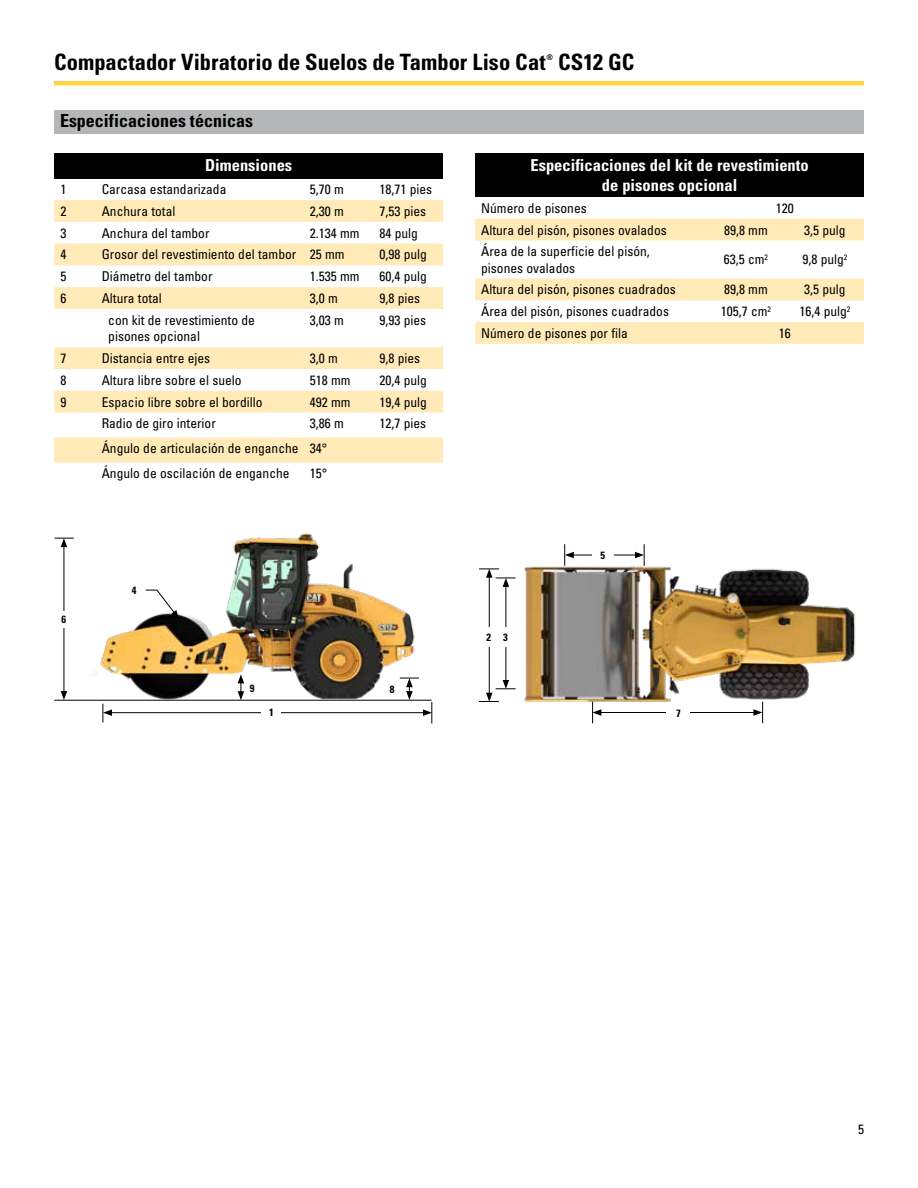
<style>
.page{position:relative;width:918px;height:1188px;background:#fff}
.page>*{position:absolute;margin:0;border:0;box-sizing:border-box;transform-origin:0 0}
.t1{font:700 condensed 22.5px "Univers LT Std";color:#000}
.t2{font:700 condensed 18px "Univers LT Std";color:#000}
.t3{font:700 condensed 16.5px/19.8px "Univers LT Std";color:#fff;text-align:center}
.t4{font:condensed 13.5px/16.5px "Univers LT Std";color:#000}
.t5{font:condensed 13.5px "Univers LT Std";color:#000}
.t6{font:700 condensed 10.5px "Univers LT Std";color:#000}
.t7{font:700 condensed 7.8px "Univers LT Std";color:#000}
</style>
<div class="page">
<div style="left:54px;top:153px;width:389px;height:25px;background:#000"></div>
<svg style="left:54px;top:200px;width:389px;height:263px"></svg>
<img style="left:524px;top:566px;width:331px;height:147px">
<hr style="left:571px;top:555px;width:66px;height:1px;background:#000">
<svg style="left:635px;top:544px;width:10px;height:22px"></svg>
<svg style="left:564px;top:544px;width:10px;height:22px"></svg>
<hr style="left:506px;top:584px;width:1px;height:98px;background:#000">
<hr style="left:489px;top:575px;width:1px;height:120px;background:#000">
<svg style="left:479px;top:569px;width:37px;height:18px"></svg>
<svg style="left:479px;top:680px;width:37px;height:22px"></svg>
<div style="left:483px;top:627px;width:12px;height:19px;background:#fff"></div>
<div style="left:499px;top:627px;width:13px;height:19px;background:#fff"></div>
<hr style="left:599px;top:712px;width:157px;height:1px;background:#000">
<svg style="left:753px;top:702px;width:10px;height:21px"></svg>
<svg style="left:592px;top:702px;width:9px;height:21px"></svg>
<div style="left:667px;top:702px;width:23px;height:21px;background:#fff"></div>
<div style="left:592px;top:545px;width:21px;height:21px;background:#fff"></div>
<hr style="left:54px;top:700px;width:378px;height:1px;background:#000">
<img style="left:92px;top:533px;width:327px;height:167px">
<hr style="left:64px;top:545px;width:1px;height:148px;background:#000">
<svg style="left:61px;top:691px;width:6px;height:9px"></svg>
<svg style="left:55px;top:538px;width:19px;height:9px"></svg>
<div style="left:54px;top:611px;width:20px;height:17px;background:#fff"></div>
<svg style="left:145px;top:590px;width:34px;height:29px"></svg>
<div style="left:125px;top:581px;width:19px;height:17px;background:#fff"></div>
<svg style="left:238px;top:674px;width:6px;height:26px"></svg>
<div style="left:244px;top:680px;width:16px;height:16px;background:#fff"></div>
<div style="left:382px;top:681px;width:21px;height:17px;background:#fff"></div>
<hr style="left:110px;top:712px;width:315px;height:1px;background:#000">
<svg style="left:103px;top:704px;width:9px;height:19px"></svg>
<svg style="left:400px;top:678px;width:33px;height:45px"></svg>
<div style="left:262px;top:704px;width:19px;height:17px;background:#fff"></div>
<div style="left:475px;top:153px;width:389px;height:44px;background:#000"></div>
<svg style="left:475px;top:219px;width:389px;height:125px;fill:#ffebbc"></svg>
<div style="left:54px;top:110px;width:810px;height:23px;background:#b4b6b8"></div>
<h1 class="t1" style="left:54px;top:48px;width:493px">Compactador Vibratorio de Suelos de Tambor Liso Cat</h1>
<p class="t7" style="left:546px;top:52px;width:8px">®</p>
<h1 class="t1" style="left:558px;top:48px;width:78px">CS12 GC</h1>
<h2 class="t2" style="left:60px;top:110px;width:194px">Especificaciones técnicas</h2>
<p class="t3" style="left:205px;top:155px;width:89px">Dimensiones</p>
<p class="t5" style="left:60px;top:181px;width:7px">1</p>
<p class="t4" style="left:102px;top:181px;width:126px">Carcasa estandarizada</p>
<p class="t4" style="left:310px;top:181px;width:36px">5,70 m</p>
<p class="t4" style="left:380px;top:181px;width:54px">18,71 pies</p>
<p class="t5" style="left:60px;top:202px;width:7px">2</p>
<p class="t4" style="left:102px;top:203px;width:75px">Anchura total</p>
<p class="t4" style="left:310px;top:203px;width:36px">2,30 m</p>
<p class="t4" style="left:380px;top:203px;width:48px">7,53 pies</p>
<p class="t5" style="left:60px;top:224px;width:7px">3</p>
<p class="t4" style="left:102px;top:224px;width:109px">Anchura del tambor</p>
<p class="t4" style="left:310px;top:224px;width:51px">2.134 mm</p>
<p class="t4" style="left:380px;top:224px;width:40px">84 pulg</p>
<p class="t5" style="left:60px;top:246px;width:7px">4</p>
<p class="t4" style="left:102px;top:246px;width:244px">Grosor del revestimiento del tambor 25 mm</p>
<p class="t4" style="left:380px;top:246px;width:49px">0,98 pulg</p>
<p class="t5" style="left:60px;top:268px;width:7px">5</p>
<p class="t4" style="left:102px;top:268px;width:112px">Diámetro del tambor</p>
<p class="t4" style="left:310px;top:268px;width:51px">1.535 mm</p>
<p class="t4" style="left:380px;top:268px;width:49px">60,4 pulg</p>
<p class="t5" style="left:60px;top:290px;width:7px">6</p>
<p class="t4" style="left:102px;top:290px;width:62px">Altura total</p>
<p class="t4" style="left:310px;top:290px;width:30px">3,0 m</p>
<p class="t4" style="left:380px;top:290px;width:42px">9,8 pies</p>
<p class="t4" style="left:108px;top:311px;width:148px">con kit de revestimiento de pisones opcional</p>
<p class="t4" style="left:310px;top:311px;width:36px">3,03 m</p>
<p class="t4" style="left:380px;top:311px;width:48px">9,93 pies</p>
<p class="t5" style="left:60px;top:350px;width:7px">7</p>
<p class="t4" style="left:102px;top:350px;width:110px">Distancia entre ejes</p>
<p class="t4" style="left:310px;top:350px;width:30px">3,0 m</p>
<p class="t4" style="left:380px;top:350px;width:42px">9,8 pies</p>
<p class="t5" style="left:60px;top:371px;width:7px">8</p>
<p class="t4" style="left:102px;top:372px;width:141px">Altura libre sobre el suelo</p>
<p class="t4" style="left:310px;top:372px;width:42px">518 mm</p>
<p class="t4" style="left:380px;top:372px;width:49px">20,4 pulg</p>
<p class="t5" style="left:60px;top:393px;width:7px">9</p>
<p class="t4" style="left:102px;top:393px;width:162px">Espacio libre sobre el bordillo</p>
<p class="t4" style="left:310px;top:393px;width:42px">492 mm</p>
<p class="t4" style="left:380px;top:393px;width:49px">19,4 pulg</p>
<p class="t4" style="left:102px;top:415px;width:116px">Radio de giro interior</p>
<p class="t4" style="left:310px;top:415px;width:36px">3,86 m</p>
<p class="t4" style="left:380px;top:415px;width:48px">12,7 pies</p>
<p class="t4" style="left:102px;top:436px;width:227px;line-height:25px">Ángulo de articulación de enganche 34°<br>Ángulo de oscilación de enganche</p>
<p class="t4" style="left:310px;top:465px;width:19px">15°</p>
<p class="t6" style="left:62px;top:613px;width:6px">6</p>
<p class="t6" style="left:132px;top:584px;width:6px">4</p>
<p class="t6" style="left:250px;top:682px;width:6px">9</p>
<p class="t6" style="left:390px;top:683px;width:6px">8</p>
<p class="t6" style="left:269px;top:706px;width:6px">1</p>
<p class="t3" style="left:530px;top:155px;width:280px">Especificaciones del kit de revestimiento de pisones opcional</p>
<p class="t4" style="left:481px;top:200px;width:107px">Número de pisones</p>
<p class="t4" style="left:776px;top:200px;width:19px">120</p>
<p class="t4" style="left:481px;top:221px;width:187px">Altura del pisón, pisones ovalados</p>
<p class="t4" style="left:724px;top:221px;width:45px">89,8 mm</p>
<p class="t4" style="left:804px;top:221px;width:43px">3,5 pulg</p>
<p class="t4" style="left:481px;top:243px;width:170px">Área de la superficie del pisón, pisones ovalados</p>
<p class="t4" style="left:724px;top:251px;width:46px">63,5 cm<sup>2</sup></p>
<p class="t4" style="left:802px;top:251px;width:47px">9,8 pulg<sup>2</sup></p>
<p class="t4" style="left:481px;top:281px;width:196px">Altura del pisón, pisones cuadrados</p>
<p class="t4" style="left:724px;top:281px;width:45px">89,8 mm</p>
<p class="t4" style="left:804px;top:281px;width:43px">3,5 pulg</p>
<p class="t4" style="left:481px;top:303px;width:189px">Área del pisón, pisones cuadrados</p>
<p class="t4" style="left:721px;top:303px;width:52px">105,7 cm<sup>2</sup></p>
<p class="t4" style="left:799px;top:303px;width:53px">16,4 pulg<sup>2</sup></p>
<p class="t4" style="left:481px;top:325px;width:148px">Número de pisones por fila</p>
<p class="t4" style="left:779px;top:325px;width:13px">16</p>
<p class="t6" style="left:487px;top:630px;width:23px">2 3</p>
<p class="t6" style="left:601px;top:549px;width:6px">5</p>
<p class="t6" style="left:676px;top:707px;width:6px">7</p>
<p class="t4" style="left:858px;top:1121px;width:7px">5</p>
</div>
